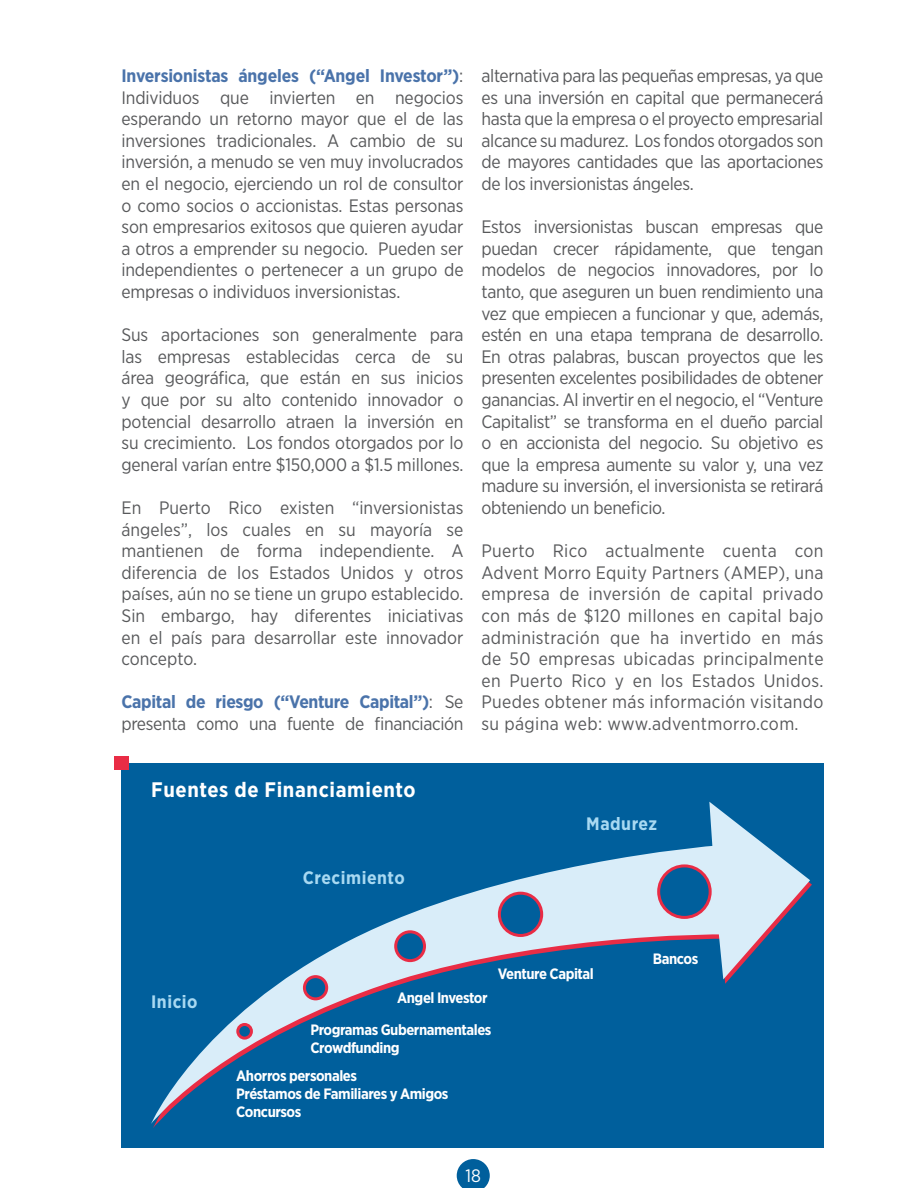
<style>
.page{position:relative;width:918px;height:1188px;background:#fff}
.page>*{position:absolute;margin:0;border:0;box-sizing:border-box;transform-origin:0 0}
.t1{font:700 21px "Gotham Narrow";letter-spacing:.03em;color:#fff}
.t2{font:18px/21.6px "Gotham Narrow";letter-spacing:-.01em;color:#58595b;text-align:justify}
.t3{font:700 18px "Gotham Narrow";letter-spacing:.03em;color:#a8d9f2}
.t4{font:18px "Gotham Narrow";color:#fff}
.t5{font:700 15px/31.8px "Gotham Narrow";letter-spacing:-.03em;color:#fff}
.s1{font-weight:700;color:#4a73aa}
</style>
<div class="page">
<div style="left:122px;top:763px;width:702px;height:385px;background:#005f9c"></div>
<svg style="left:457px;top:1159px;width:33px;height:29px"></svg>
<svg style="left:151px;top:802px;width:659px;height:322px"></svg>
<div style="left:238px;top:1024px;width:13px;height:14px;background:#005f9c;border-radius:50%"></div>
<div style="left:236px;top:1023px;width:17px;height:17px;border:3px solid #e92c45;border-radius:50%"></div>
<div style="left:304px;top:977px;width:23px;height:22px;background:#005f9c;border-radius:50%"></div>
<div style="left:303px;top:975px;width:25px;height:25px;border:3px solid #e92c45;border-radius:50%"></div>
<div style="left:396px;top:932px;width:29px;height:29px;background:#005f9c;border-radius:50%"></div>
<div style="left:394px;top:930px;width:32px;height:32px;border:3px solid #e92c45;border-radius:50%"></div>
<div style="left:499px;top:893px;width:43px;height:42px;background:#005f9c;border-radius:50%"></div>
<div style="left:498px;top:892px;width:45px;height:45px;border:3px solid #e92c45;border-radius:50%"></div>
<div style="left:659px;top:866px;width:51px;height:51px;background:#005f9c;border-radius:50%"></div>
<div style="left:657px;top:864px;width:55px;height:55px;border:3px solid #e92c45;border-radius:50%"></div>
<div style="left:114px;top:756px;width:15px;height:14px;background:#e92c45"></div>
<p class="t2" style="left:122px;top:66px;width:344px"><span class="s1">Inversionistas ángeles (“Angel Investor”)</span>:<br>Individuos que invierten en negocios esperando un retorno mayor que el de las inversiones tradicionales. A cambio de su inversión, a menudo se ven muy involucrados en el negocio, ejerciendo un rol de consultor o como socios o accionistas. Estas personas son empresarios exitosos que quieren ayudar a otros a emprender su negocio. Pueden ser independientes o pertenecer a un grupo de empresas o individuos inversionistas.</p>
<p class="t2" style="left:122px;top:325px;width:344px">Sus aportaciones son generalmente para las empresas establecidas cerca de su área geográfica, que están en sus inicios y que por su alto contenido innovador o potencial desarrollo atraen la inversión en su crecimiento. Los fondos otorgados por lo general varían entre $150,000 a $1.5 millones.</p>
<p class="t2" style="left:122px;top:498px;width:344px">En Puerto Rico existen “inversionistas ángeles”, los cuales en su mayoría se mantienen de forma independiente. A diferencia de los Estados Unidos y otros países, aún no se tiene un grupo establecido.<br>Sin embargo, hay diferentes iniciativas en el país para desarrollar este innovador concepto.</p>
<p class="t2" style="left:122px;top:692px;width:343px"><span class="s1">Capital de riesgo (“Venture Capital”)</span>: Se presenta como una fuente de financiación</p>
<p class="t2" style="left:482px;top:66px;width:344px">alternativa para las pequeñas empresas, ya que es una inversión en capital que permanecerá hasta que la empresa o el proyecto empresarial alcance su madurez. Los fondos otorgados son de mayores cantidades que las aportaciones de los inversionistas ángeles.</p>
<p class="t2" style="left:482px;top:217px;width:344px">Estos inversionistas buscan empresas que puedan crecer rápidamente, que tengan modelos de negocios innovadores, por lo tanto, que aseguren un buen rendimiento una vez que empiecen a funcionar y que, además, estén en una etapa temprana de desarrollo.<br>En otras palabras, buscan proyectos que les presenten excelentes posibilidades de obtener ganancias. Al invertir en el negocio, el “Venture Capitalist” se transforma en el dueño parcial o en accionista del negocio. Su objetivo es que la empresa aumente su valor y, una vez madure su inversión, el inversionista se retirará obteniendo un beneficio.</p>
<p class="t2" style="left:482px;top:541px;width:344px">Puerto Rico actualmente cuenta con Advent Morro Equity Partners (AMEP), una empresa de inversión de capital privado con más de $120 millones en capital bajo administración que ha invertido en más de 50 empresas ubicadas principalmente en Puerto Rico y en los Estados Unidos.<br>Puedes obtener más información visitando su página web: www.adventmorro.com.</p>
<p class="t1" style="left:151px;top:782px;width:266px">Fuentes de Financiamiento</p>
<p class="t3" style="left:303px;top:871px;width:103px">Crecimiento</p>
<p class="t3" style="left:586px;top:818px;width:72px">Madurez</p>
<p class="t5" style="left:498px;top:959px;width:98px">Venture Capital</p>
<p class="t5" style="left:653px;top:945px;width:47px">Bancos</p>
<p class="t3" style="left:151px;top:995px;width:48px">Inicio</p>
<p class="t5" style="left:311px;top:983px;width:183px;text-align:right">Angel Investor<br>Programas Gubernamentales</p>
<p class="t5" style="left:236px;top:1035px;width:165px;line-height:28.5px;text-indent:74px">Crowdfunding<br>Ahorros personales</p>
<p class="t5" style="left:236px;top:1086px;width:214px;line-height:18px">Préstamos de Familiares y Amigos<br>Concursos</p>
<p class="t4" style="left:466px;top:1169px;width:17px">18</p>
</div>
